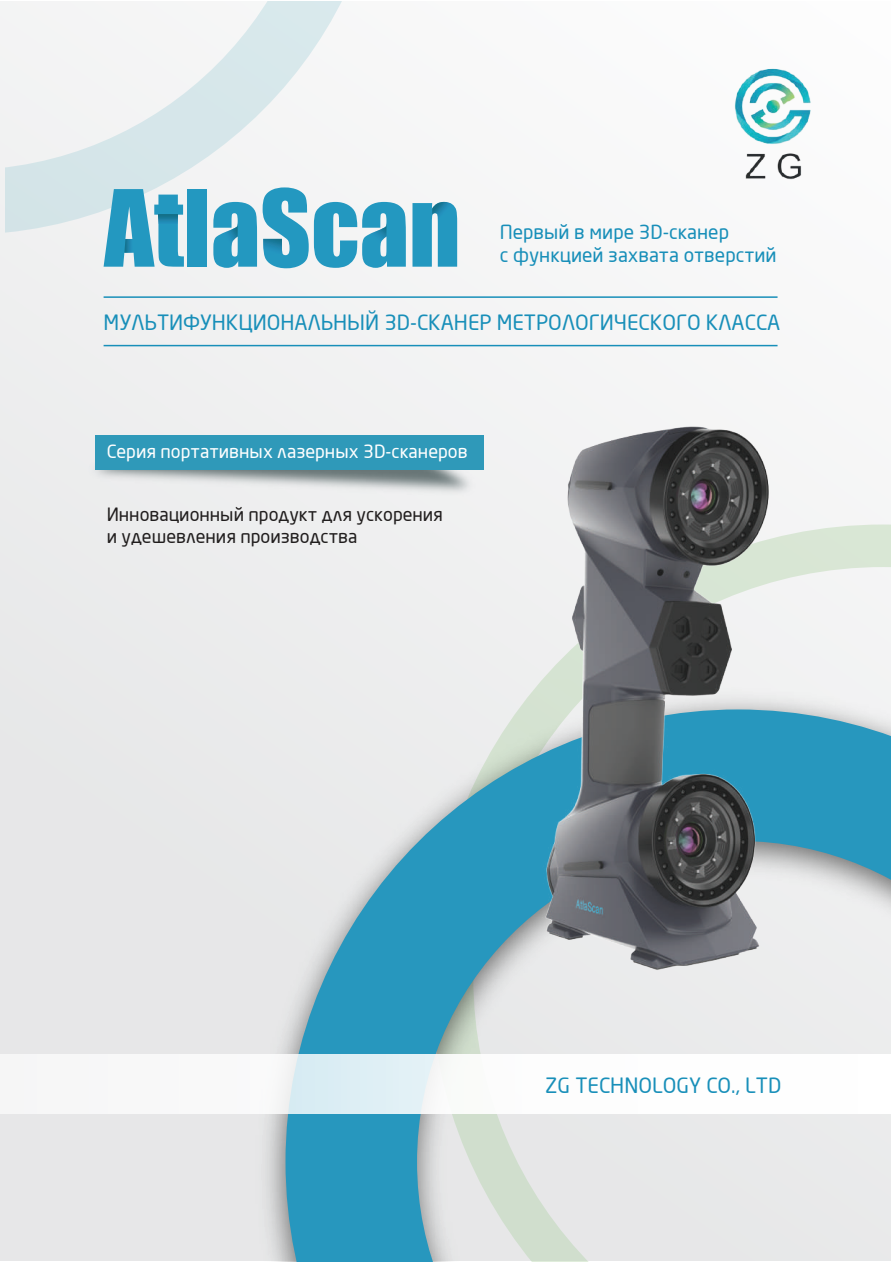
<style>
.page{position:relative;width:893px;height:1263px;background:#fff}
.page>*{position:absolute;margin:0;border:0;box-sizing:border-box;transform-origin:0 0}
.t1{font:20.7px "Neo Sans Pro";color:#188fb9}
.t2{font:19.2px/23px "Neo Sans Pro";color:#188fb9}
.t3{font:18px/21.6px "Neo Sans Pro";color:#211e1e}
.t4{font:18px "Neo Sans Pro";color:#fff}
</style>
<div class="page">
<div style="left:0;top:2px;width:890px;height:1259px;background:#f0f1f1"></div>
<img style="left:255px;top:1002px;width:31px;height:259px">
<svg style="left:286px;top:975px;width:604px;height:286px;fill:#e7e7e8"></svg>
<svg style="left:5px;top:2px;width:336px;height:231px"></svg>
<svg style="left:255px;top:1055px;width:635px;height:59px"></svg>
<img style="left:710px;top:62px;width:124px;height:117px">
<div style="left:187px;top:189px;width:20px;height:78px;background:#2398c0"></div>
<svg style="left:104px;top:189px;width:80px;height:78px"></svg>
<svg style="left:158px;top:215px;width:20px;height:9px"></svg>
<svg style="left:213px;top:202px;width:44px;height:66px"></svg>
<svg style="left:263px;top:187px;width:143px;height:81px"></svg>
<svg style="left:412px;top:202px;width:45px;height:65px;background:#41a4c6"></svg>
<hr style="left:104px;top:296px;width:673px;height:2px;background:#188fb9">
<hr style="left:104px;top:345px;width:673px;height:1px;background:#188fb9">
<img style="left:94px;top:435px;width:200px;height:50px">
<div style="left:95px;top:436px;width:388px;height:34px;background:#2f99b9"></div>
<img style="left:294px;top:426px;width:597px;height:549px">
<p class="t2" style="left:500px;top:220px;width:278px">Первый в мире 3D-сканер<br>с функцией захвата отверстий</p>
<p class="t1" style="left:104px;top:309px;width:678px">МУЛЬТИФУНКЦИОНАЛЬНЫЙ 3D-СКАНЕР МЕТРОЛОГИЧЕСКОГО КЛАССА</p>
<p class="t4" style="left:107px;top:441px;width:362px">Серия портативных лазерных 3D-сканеров</p>
<p class="t3" style="left:107px;top:504px;width:338px">Инновационный продукт для ускорения и удешевления производства</p>
<p class="t1" style="left:545px;top:1073px;width:238px">ZG TECHNOLOGY CO., LTD</p>
</div>
